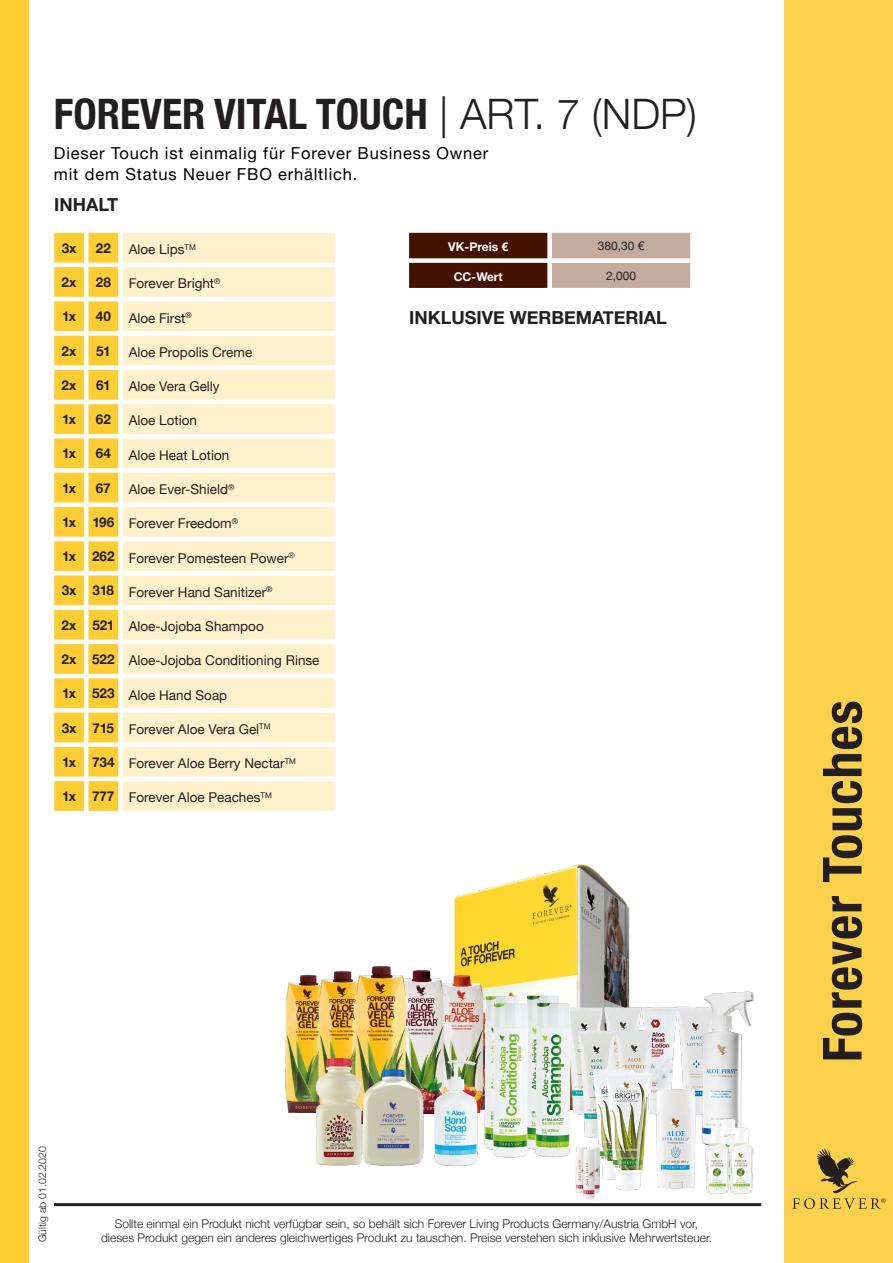
<style>
.page{position:relative;width:893px;height:1263px;background:#fff}
.page>*{position:absolute;margin:0;border:0;box-sizing:border-box;transform-origin:0 0}
.t1{font:700 condensed 54px "Helvetica Neue";letter-spacing:.02em;color:#231f20}
.t2{font:700 condensed 42px "Helvetica Neue";color:#231f20}
.t3{font:700 18px "Helvetica Neue";color:#231f20}
.t4{font:700 18px "Helvetica Neue LT Std";color:#231f20}
.t5{font:16.5px/21px "Helvetica Neue";letter-spacing:.05em;color:#000}
.t6{font:13.5px "Helvetica Neue";color:#231f20}
.t7{font:700 13.5px "Helvetica Neue";letter-spacing:-.01em;color:#231f20}
.t8{font:300 12px "Helvetica Neue";color:#231f20}
.t9{font:700 12px "Helvetica Neue";color:#fff}
.t10{font:12px "Helvetica Neue";color:#231f20}
.t11{font:300 10.5px "Helvetica Neue";color:#231f20}
.s1{font-weight:300;font-stretch:normal}
</style>
<div class="page">
<div style="left:784px;top:0;width:109px;height:1263px;background:#fed14c"></div>
<svg style="left:792px;top:1148px;width:93px;height:61px"></svg>
<div style="left:0;top:0;width:29px;height:1263px;background:#fecd33"></div>
<hr style="left:54px;top:1203px;width:707px;height:3px;background:#231f20">
<img style="left:269px;top:864px;width:492px;height:340px">
<svg style="left:54px;top:233px;width:64px;height:578px"></svg>
<svg style="left:123px;top:233px;width:212px;height:578px;background:#fef2d2"></svg>
<svg style="left:409px;top:233px;width:281px;height:55px;background:#8f6e60"></svg>
<p class="t2" style="left:54px;top:79px;width:644px">FOREVER VITAL TOUCH <span class="s1">| ART. 7 (NDP)</span></p>
<p class="t5" style="left:54px;top:144px;width:436px">Dieser Touch ist einmalig für Forever Business Owner mit dem Status Neuer FBO erhältlich.</p>
<p class="t4" style="left:54px;top:194px;width:65px">INHALT</p>
<p class="t7" style="left:62px;top:237px;width:16px">3x</p>
<p class="t7" style="left:96px;top:237px;width:17px">22</p>
<p class="t6" style="left:129px;top:240px;width:69px">Aloe Lips<sup>TM</sup></p>
<p class="t7" style="left:62px;top:272px;width:16px">2x</p>
<p class="t7" style="left:96px;top:272px;width:17px">28</p>
<p class="t6" style="left:129px;top:274px;width:93px">Forever Bright<sup>®</sup></p>
<p class="t7" style="left:62px;top:306px;width:16px">1x</p>
<p class="t7" style="left:96px;top:306px;width:17px">40</p>
<p class="t6" style="left:129px;top:308px;width:65px">Aloe First<sup>®</sup></p>
<p class="t7" style="left:62px;top:340px;width:16px">2x</p>
<p class="t7" style="left:96px;top:340px;width:16px">51</p>
<p class="t6" style="left:129px;top:342px;width:125px">Aloe Propolis Creme</p>
<p class="t7" style="left:62px;top:374px;width:16px">2x</p>
<p class="t7" style="left:96px;top:374px;width:16px">61</p>
<p class="t6" style="left:129px;top:377px;width:92px">Aloe Vera Gelly</p>
<p class="t7" style="left:62px;top:409px;width:16px">1x</p>
<p class="t7" style="left:96px;top:409px;width:16px">62</p>
<p class="t6" style="left:129px;top:411px;width:70px">Aloe Lotion</p>
<p class="t7" style="left:62px;top:443px;width:16px">1x</p>
<p class="t7" style="left:96px;top:443px;width:17px">64</p>
<p class="t6" style="left:129px;top:445px;width:102px">Aloe Heat Lotion</p>
<p class="t7" style="left:62px;top:477px;width:16px">1x</p>
<p class="t7" style="left:96px;top:477px;width:16px">67</p>
<p class="t6" style="left:129px;top:479px;width:107px">Aloe Ever-Shield<sup>®</sup></p>
<p class="t7" style="left:62px;top:511px;width:16px">1x</p>
<p class="t7" style="left:92px;top:511px;width:24px">196</p>
<p class="t6" style="left:129px;top:514px;width:111px">Forever Freedom<sup>®</sup></p>
<p class="t7" style="left:62px;top:546px;width:16px">1x</p>
<p class="t7" style="left:92px;top:546px;width:24px">262</p>
<p class="t6" style="left:129px;top:548px;width:168px">Forever Pomesteen Power<sup>®</sup></p>
<p class="t7" style="left:62px;top:580px;width:16px">3x</p>
<p class="t7" style="left:93px;top:580px;width:23px">318</p>
<p class="t6" style="left:129px;top:582px;width:145px">Forever Hand Sanitizer<sup>®</sup></p>
<p class="t7" style="left:62px;top:614px;width:16px">2x</p>
<p class="t7" style="left:92px;top:614px;width:24px">521</p>
<p class="t6" style="left:129px;top:616px;width:137px">Aloe-Jojoba Shampoo</p>
<p class="t7" style="left:62px;top:649px;width:16px">2x</p>
<p class="t7" style="left:92px;top:649px;width:24px">522</p>
<p class="t6" style="left:129px;top:651px;width:192px">Aloe-Jojoba Conditioning Rinse</p>
<p class="t7" style="left:62px;top:683px;width:16px">1x</p>
<p class="t7" style="left:92px;top:683px;width:24px">523</p>
<p class="t6" style="left:129px;top:685px;width:100px">Aloe Hand Soap</p>
<p class="t7" style="left:62px;top:717px;width:16px">3x</p>
<p class="t7" style="left:93px;top:717px;width:23px">715</p>
<p class="t6" style="left:129px;top:719px;width:143px">Forever Aloe Vera Gel<sup>TM</sup></p>
<p class="t7" style="left:62px;top:751px;width:16px">1x</p>
<p class="t7" style="left:92px;top:751px;width:24px">734</p>
<p class="t6" style="left:129px;top:754px;width:169px">Forever Aloe Berry Nectar<sup>TM</sup></p>
<p class="t7" style="left:62px;top:786px;width:16px">1x</p>
<p class="t7" style="left:92px;top:786px;width:24px">777</p>
<p class="t6" style="left:129px;top:788px;width:145px">Forever Aloe Peaches<sup>TM</sup></p>
<p class="t9" style="left:448px;top:237px;width:62px">VK-Preis €</p>
<p class="t10" style="left:598px;top:237px;width:48px">380,30 €</p>
<p class="t9" style="left:454px;top:267px;width:51px">CC-Wert</p>
<p class="t10" style="left:606px;top:267px;width:32px">2,000</p>
<p class="t3" style="left:409px;top:303px;width:259px">INKLUSIVE WERBEMATERIAL</p>
<p class="t11" style="left:34px;top:1242px;width:98px;rotate:-90deg">Gültig ab 01.02.2020</p>
<p class="t8" style="left:115px;top:1214px;width:585px">Sollte einmal ein Produkt nicht verfügbar sein, so behält sich Forever Living Products Germany/Austria GmbH vor,</p>
<p class="t8" style="left:101px;top:1228px;width:612px">dieses Produkt gegen ein anderes gleichwertiges Produkt zu tauschen. Preise verstehen sich inklusive Mehrwertsteuer.</p>
<p class="t1" style="left:797px;top:1062px;width:363px;rotate:-90deg">Forever Touches</p>
</div>
